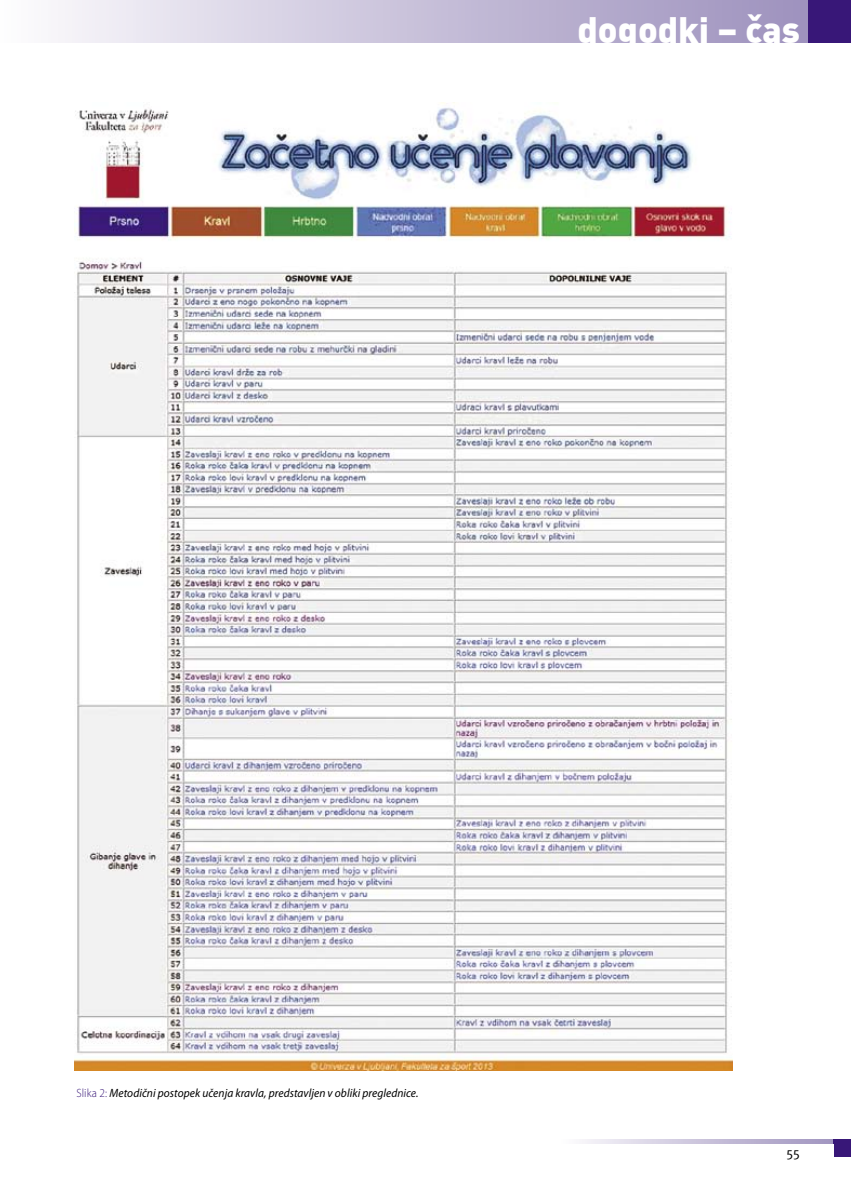
<style>
.page{position:relative;width:851px;height:1191px;background:#fff}
.page>*{position:absolute;margin:0;border:0;box-sizing:border-box;transform-origin:0 0}
.t1{font:900 36px "DINCE";color:#fff}
.t2{font:13.5px "Meta Pro";color:#000}
.t3{font:italic 12px "Myriad Pro";letter-spacing:.005em;color:#000;scale:.95 1}
.s1{font-weight:300;font-style:normal;color:#381778}
</style>
<div class="page">
<div style="left:0;top:0;width:850px;height:43px;background:linear-gradient(to right,#fbfafc,#9689b8)"></div>
<div style="left:808px;top:0;width:42px;height:43px;background:#381778"></div>
<svg style="left:582px;top:1140px;width:251px;height:4px"></svg>
<div style="left:833px;top:1140px;width:17px;height:17px;background:#381778"></div>
<img style="left:74px;top:102px;width:658px;height:968px">
<h1 class="t1" style="left:577px;top:5px;width:224px">dogodki – čas</h1>
<p class="t3" style="left:77px;top:1087px;width:361px"><span class="s1">Slika 2:</span> Metodični postopek učenja kravla, predstavljen v obliki preglednice.</p>
<p class="t2" style="left:786px;top:1144px;width:15px">55</p>
</div>
